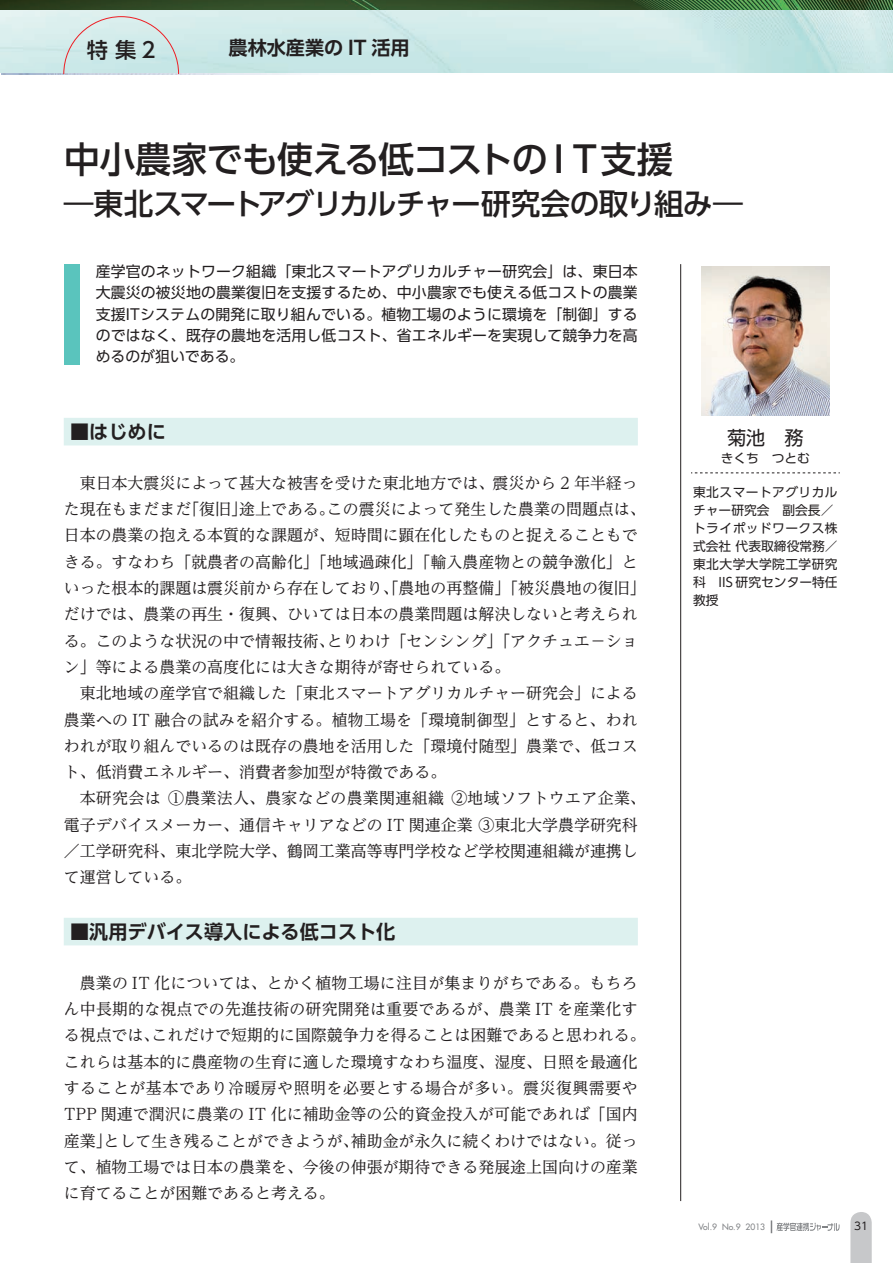
<style>
.page{position:relative;width:893px;height:1263px;background:#fff}
.page>*{position:absolute;margin:0;border:0;box-sizing:border-box;transform-origin:0 0}
.t1{font:500 36.15px "UD Shin Go Pro";letter-spacing:-.04em;color:#231f20}
.t2{font:500 29.7px "UD Shin Go Pro";letter-spacing:-.065em;color:#231f20}
.t3{font:500 21.3px "UD Shin Go Pro";color:#231f20}
.t4{font:700 19.2px "UD Shin Go Pro De";color:#231f20}
.t5{font:19.2px "UD Shin Go Pro";color:#231f20}
.t6{font:15.9px/26.2px "UD Reimin Pro";color:#231f20}
.t7{font:14.85px/21.3px "UD Shin Go Pro";letter-spacing:.01em;color:#231f20;text-align:justify}
.t8{font:12.75px/18.1px "UD Shin Go Pro";letter-spacing:.035em;color:#231f20}
.t9{font:10.65px "UD Shin Go NT Pro";color:#231f20}
.t10{font:8.55px "Futura";color:#808285}
</style>
<div class="page">
<svg style="left:850px;top:1212px;width:22px;height:51px"></svg>
<svg style="left:771px;top:1220px;width:68px;height:13px"></svg>
<img style="left:1px;top:72px;width:483px;height:2px">
<hr style="left:680px;top:264px;width:1px;height:937px;background:#231f20">
<img style="left:1px;top:0;width:892px;height:72px">
<svg style="left:63px;top:16px;width:116px;height:59px;background:#d0e4e4"></svg>
<div style="left:64px;top:418px;width:574px;height:27px;background:#ddf1ef"></div>
<div style="left:64px;top:918px;width:574px;height:27px;background:#ddf1ef"></div>
<div style="left:64px;top:264px;width:16px;height:100px;background:#5ac4bd"></div>
<img style="left:702px;top:266px;width:127px;height:149px">
<svg style="left:691px;top:473px;width:149px;height:1px"></svg>
<h3 class="t3" style="left:87px;top:32px;width:70px">特 集2</h3>
<p class="t4" style="left:229px;top:32px;width:183px">農林水産業の IT 活用</p>
<h1 class="t1" style="left:64px;top:130px;width:611px">中小農家でも使える低コストのＩＴ支援</h1>
<h2 class="t2" style="left:64px;top:180px;width:680px">―東北スマートアグリカルチャー研究会の取り組み―</h2>
<p class="t7" style="left:96px;top:260px;width:544px">産学官のネットワーク組織「東北スマートアグリカルチャー研究会」は、東日本大震災の被災地の農業復旧を支援するため、中小農家でも使える低コストの農業支援ITシステムの開発に取り組んでいる。植物工場のように環境を「制御」するのではなく、既存の農地を活用し低コスト、省エネルギーを実現して競争力を高めるのが狙いである。</p>
<p class="t4" style="left:70px;top:416px;width:97px">■はじめに</p>
<p class="t6" style="left:64px;top:469px;width:583px;text-indent:16px">東日本大震災によって甚大な被害を受けた東北地方では、震災から 2 年半経った現在もまだまだ「復旧」途上である。この震災によって発生した農業の問題点は、日本の農業の抱える本質的な課題が、短時間に顕在化したものと捉えることもできる。すなわち「就農者の高齢化」「地域過疎化」「輸入農産物との競争激化」といった根本的課題は震災前から存在しており、「農地の再整備」「被災農地の復旧」だけでは、農業の再生・復興、ひいては日本の農業問題は解決しないと考えられる。このような状況の中で情報技術、とりわけ「センシング」「アクチュエ－ション」等による農業の高度化には大きな期待が寄せられている。</p>
<p class="t6" style="left:64px;top:680px;width:576px;text-align:justify;text-indent:16px">東北地域の産学官で組織した「東北スマートアグリカルチャー研究会」による農業への IT 融合の試みを紹介する。植物工場を「環境制御型」とすると、われわれが取り組んでいるのは既存の農地を活用した「環境付随型」農業で、低コスト、低消費エネルギー、消費者参加型が特徴である。</p>
<p class="t6" style="left:64px;top:785px;width:584px;text-indent:16px">本研究会は ①農業法人、農家などの農業関連組織 ②地域ソフトウエア企業、電子デバイスメーカー、通信キャリアなどの IT 関連企業 ③東北大学農学研究科／工学研究科、東北学院大学、鶴岡工業高等専門学校など学校関連組織が連携して運営している。</p>
<p class="t4" style="left:70px;top:916px;width:327px">■汎用デバイス導入による低コスト化</p>
<p class="t6" style="left:64px;top:969px;width:583px;text-indent:16px">農業の IT 化については、とかく植物工場に注目が集まりがちである。もちろん中長期的な視点での先進技術の研究開発は重要であるが、農業 IT を産業化する視点では、これだけで短期的に国際競争力を得ることは困難であると思われる。これらは基本的に農産物の生育に適した環境すなわち温度、湿度、日照を最適化することが基本であり冷暖房や照明を必要とする場合が多い。震災復興需要やTPP 関連で潤沢に農業の IT 化に補助金等の公的資金投入が可能であれば「国内産業」として生き残ることができようが、補助金が永久に続くわけではない。従って、植物工場では日本の農業を、今後の伸張が期待できる発展途上国向けの産業に育てることが困難であると考える。</p>
<p class="t5" style="left:727px;top:422px;width:78px">菊池　務</p>
<p class="t8" style="left:721px;top:448px;width:91px">きくち　つとむ</p>
<p class="t8" style="left:693px;top:483px;width:146px">東北スマートアグリカルチャー研究会　副会長／トライポッドワークス株式会社 代表取締役常務／東北大学大学院工学研究科　IIS 研究センター特任教授</p>
<p class="t10" style="left:698px;top:1221px;width:68px">Vol.9 No.9 2013</p>
<p class="t9" style="left:854px;top:1217px;width:16px">31</p>
</div>
